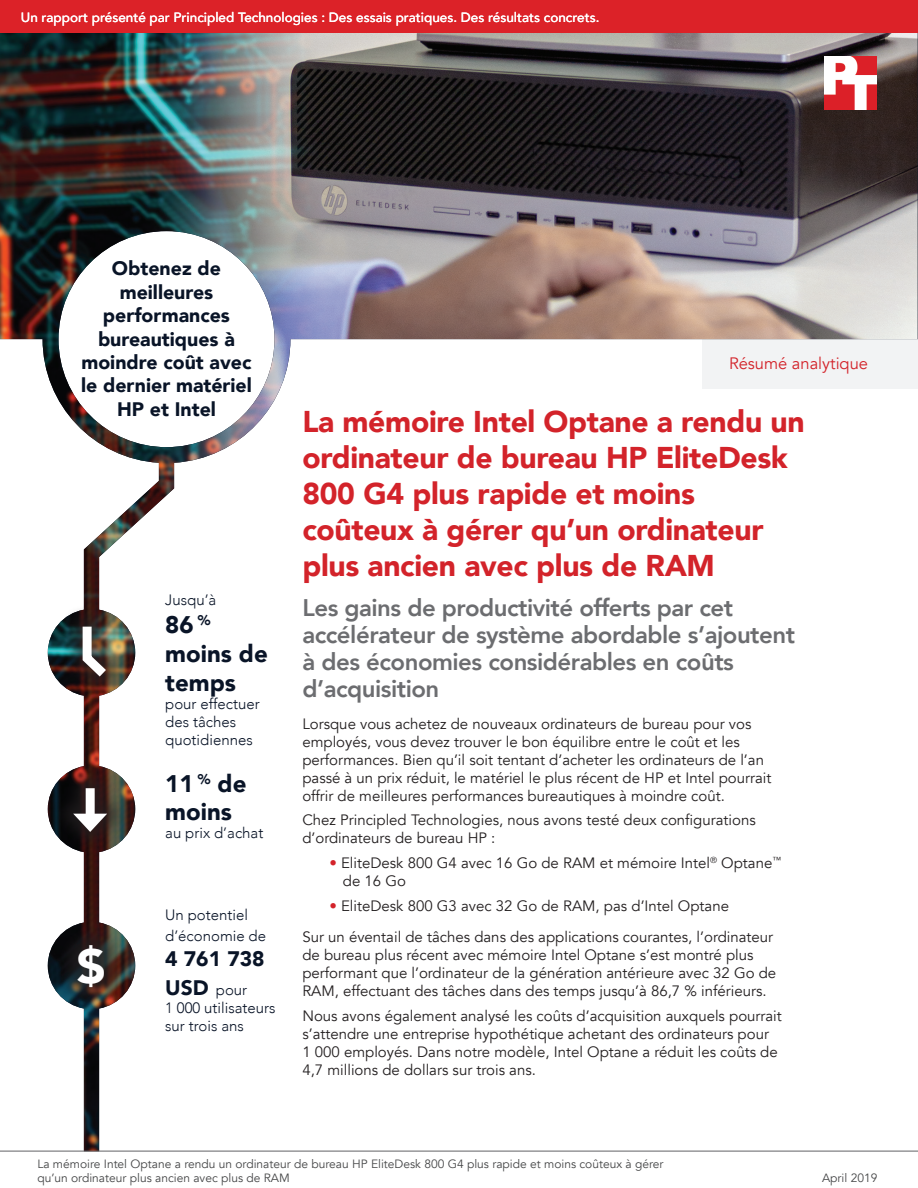
<style>
.page{position:relative;width:918px;height:1188px;background:#fff}
.page>*{position:absolute;margin:0;border:0;box-sizing:border-box;transform-origin:0 0}
.t1{font:900 48px "Avenir";color:#fff}
.t2{font:900 30px/36px "Avenir";letter-spacing:-.01em;color:#d3232a}
.t3{font:800 24px/27px "Avenir";letter-spacing:-.02em;color:#6c6d70}
.t4{font:900 24px/28.8px "Avenir";color:#091427}
.t5{font:900 21px "Avenir";color:#091427}
.t6{font:900 19.5px/23.4px "Avenir";color:#091427;text-align:center}
.t7{font:16.5px "Avenir";color:#d3232a}
.t8{font:15px/18px "Avenir";color:#231f20}
.t9{font:300 15px/18px "Avenir";color:#091427}
.t10{font:500 13.5px "Avenir";color:#fff}
.t11{font:12px/14.4px "Avenir";color:#454647}
.s1{font-weight:900;font-size:21px}
.s2{color:#d3232a}
</style>
<div class="page">
<img style="left:0;top:32px;width:918px;height:1119px">
<div style="left:57px;top:924px;width:68px;height:84px;background:#231f20;opacity:.75"></div>
<div style="left:61px;top:605px;width:66px;height:92px;background:#231f20;opacity:.75"></div>
<img style="left:78px;top:618px;width:38px;height:68px">
<div style="left:53px;top:767px;width:75px;height:85px;background:#231f20;opacity:.75"></div>
<div style="left:86px;top:788px;width:9px;height:33px;background:#fff"></div>
<svg style="left:73px;top:814px;width:34px;height:18px"></svg>
<hr style="left:0;top:1151px;width:918px;height:1px;background:#616164">
<div style="left:0;top:0;width:918px;height:32px;background:#dc2228"></div>
<img style="left:825px;top:56px;width:51px;height:54px">
<p class="t10" style="left:21px;top:6px;width:580px">Un rapport présenté par Principled Technologies : Des essais pratiques. Des résultats concrets.</p>
<h3 class="t6" style="left:81px;top:256px;width:172px">Obtenez de meilleures performances bureautiques à moindre coût avec le dernier matériel<br>HP et Intel</h3>
<p class="t9" style="left:165px;top:590px;width:53px">Jusqu’à</p>
<h3 class="t4" style="left:165px;top:610px;width:104px">86 <sup>% </sup>moins de temps</h3>
<p class="t9" style="left:165px;top:695px;width:96px">pour effectuer des tâches quotidiennes</p>
<h1 class="t1" style="left:77px;top:925px;width:30px">$</h1>
<h3 class="t4" style="left:165px;top:768px;width:83px">11 <sup>%</sup> de moins</h3>
<p class="t9" style="left:165px;top:824px;width:100px">au prix d’achat</p>
<p class="t9" style="left:165px;top:904px;width:102px;line-height:21.6px">Un potentiel d’économie de</p>
<h3 class="t5" style="left:165px;top:941px;width:101px">4 761 738</h3>
<p class="t9" style="left:165px;top:981px;width:112px"><span class="s1">USD</span> pour<br>1 000 utilisateurs sur trois ans</p>
<p class="t7" style="left:729px;top:353px;width:141px">Résumé analytique</p>
<h2 class="t2" style="left:302px;top:402px;width:504px">La mémoire Intel Optane a rendu un ordinateur de bureau HP EliteDesk<br>800 G4 plus rapide et moins coûteux à gérer qu’un ordinateur plus ancien avec plus de RAM</h2>
<h3 class="t3" style="left:302px;top:594px;width:494px">Les gains de productivité offerts par cet accélérateur de système abordable s’ajoutent à des économies considérables en coûts d’acquisition</h3>
<p class="t8" style="left:302px;top:715px;width:471px">Lorsque vous achetez de nouveaux ordinateurs de bureau pour vos employés, vous devez trouver le bon équilibre entre le coût et les performances. Bien qu’il soit tentant d’acheter les ordinateurs de l’an passé à un prix réduit, le matériel le plus récent de HP et Intel pourrait offrir de meilleures performances bureautiques à moindre coût.</p>
<p class="t8" style="left:302px;top:811px;width:455px">Chez Principled Technologies, nous avons testé deux configurations d’ordinateurs de bureau HP :</p>
<p class="t8" style="left:343px;top:854px;width:440px;text-indent:-14px"><span class="s2">•</span> EliteDesk 800 G4 avec 16 Go de RAM et mémoire Intel<sup>®</sup> Optane<sup>™ </sup>de 16 Go</p>
<p class="t8" style="left:302px;top:890px;width:472px;line-height:31.5px;text-indent:27px"><span class="s2">•</span> EliteDesk 800 G3 avec 32 Go de RAM, pas d’Intel Optane<br>Sur un éventail de tâches dans des applications courantes, l’ordinateur</p>
<p class="t8" style="left:302px;top:946px;width:475px">de bureau plus récent avec mémoire Intel Optane s’est montré plus performant que l’ordinateur de la génération antérieure avec 32 Go de<br>RAM, effectuant des tâches dans des temps jusqu’à 86,7 % inférieurs.</p>
<p class="t8" style="left:302px;top:1007px;width:481px">Nous avons également analysé les coûts d’acquisition auxquels pourrait s’attendre une entreprise hypothétique achetant des ordinateurs pour<br>1 000 employés. Dans notre modèle, Intel Optane a réduit les coûts de 4,7 millions de dollars sur trois ans.</p>
<p class="t11" style="left:37px;top:1157px;width:628px">La mémoire Intel Optane a rendu un ordinateur de bureau HP EliteDesk 800 G4 plus rapide et moins coûteux à gérer qu’un ordinateur plus ancien avec plus de RAM</p>
<p class="t11" style="left:822px;top:1171px;width:57px">April 2019</p>
</div>
